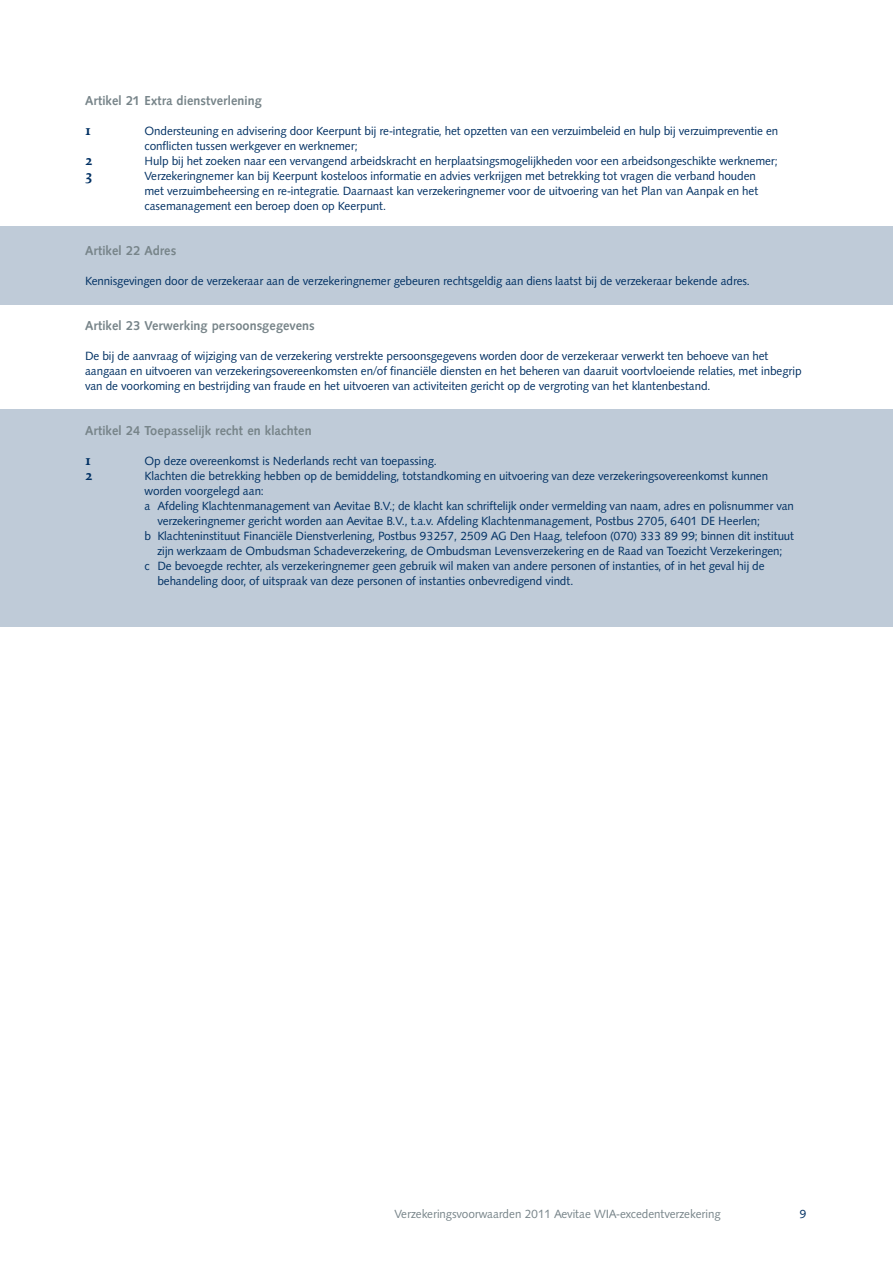
<style>
.page{position:relative;width:893px;height:1263px;background:#fff}
.page>*{position:absolute;margin:0;border:0;box-sizing:border-box;transform-origin:0 0}
.t1{font:700 15px "Quadraat";color:#003063}
.t2{font:700 12.75px "Cg Symphony";letter-spacing:.01em;color:#778489}
.t3{font:11.7px/15px "Cg Symphony";color:#003063}
.t4{font:11.7px "Cg Symphony";color:#778489}
</style>
<div class="page">
<div style="left:0;top:226px;width:893px;height:79px;background:#bfcbd8"></div>
<div style="left:0;top:409px;width:893px;height:218px;background:#bfcbd8"></div>
<p class="t2" style="left:85px;top:93px;width:178px">Artikel 21 Extra dienstverlening</p>
<p class="t1" style="left:85px;top:123px;width:7px">1</p>
<p class="t3" style="left:145px;top:123px;width:635px">Ondersteuning en advisering door Keerpunt bij re-integratie, het opzetten van een verzuimbeleid en hulp bij verzuimpreventie en conflicten tussen werkgever en werknemer;</p>
<p class="t1" style="left:85px;top:153px;width:9px">2</p>
<p class="t3" style="left:145px;top:153px;width:635px">Hulp bij het zoeken naar een vervangend arbeidskracht en herplaatsingsmogelijkheden voor een arbeidsongeschikte werknemer;</p>
<p class="t1" style="left:85px;top:168px;width:9px">3</p>
<p class="t3" style="left:145px;top:168px;width:615px">Verzekeringnemer kan bij Keerpunt kosteloos informatie en advies verkrijgen met betrekking tot vragen die verband houden met verzuimbeheersing en re-integratie. Daarnaast kan verzekeringnemer voor de uitvoering van het Plan van Aanpak en het casemanagement een beroep doen op Keerpunt.</p>
<p class="t2" style="left:85px;top:243px;width:93px">Artikel 22 Adres</p>
<p class="t3" style="left:85px;top:273px;width:666px">Kennisgevingen door de verzekeraar aan de verzekeringnemer gebeuren rechtsgeldig aan diens laatst bij de verzekeraar bekende adres.</p>
<p class="t2" style="left:85px;top:318px;width:231px">Artikel 23 Verwerking persoonsgegevens</p>
<p class="t3" style="left:85px;top:348px;width:718px">De bij de aanvraag of wijziging van de verzekering verstrekte persoonsgegevens worden door de verzekeraar verwerkt ten behoeve van het aangaan en uitvoeren van verzekeringsovereenkomsten en/of financiële diensten en het beheren van daaruit voortvloeiende relaties, met inbegrip van de voorkoming en bestrijding van fraude en het uitvoeren van activiteiten gericht op de vergroting van het klantenbestand.</p>
<p class="t2" style="left:85px;top:423px;width:228px">Artikel 24 Toepasselijk recht en klachten</p>
<p class="t1" style="left:85px;top:453px;width:7px">1</p>
<p class="t3" style="left:145px;top:453px;width:293px">Op deze overeenkomst is Nederlands recht van toepassing.</p>
<p class="t1" style="left:85px;top:468px;width:9px">2</p>
<p class="t3" style="left:145px;top:468px;width:625px">Klachten die betrekking hebben op de bemiddeling, totstandkoming en uitvoering van deze verzekeringsovereenkomst kunnen</p>
<p class="t3" style="left:145px;top:483px;width:121px">worden voorgelegd aan:</p>
<p class="t3" style="left:145px;top:498px;width:651px">a Afdeling Klachtenmanagement van Aevitae B.V.; de klacht kan schriftelijk onder vermelding van naam, adres en polisnummer van</p>
<p class="t3" style="left:157px;top:513px;width:604px">verzekeringnemer gericht worden aan Aevitae B.V., t.a.v. Afdeling Klachtenmanagement, Postbus 2705, 6401 DE Heerlen;</p>
<p class="t3" style="left:145px;top:528px;width:651px">b Klachteninstituut Financiële Dienstverlening, Postbus 93257, 2509 AG Den Haag, telefoon (070) 333 89 99; binnen dit instituut</p>
<p class="t3" style="left:157px;top:543px;width:627px">zijn werkzaam de Ombudsman Schadeverzekering, de Ombudsman Levensverzekering en de Raad van Toezicht Verzekeringen;</p>
<p class="t3" style="left:145px;top:558px;width:621px">c De bevoegde rechter, als verzekeringnemer geen gebruik wil maken van andere personen of instanties, of in het geval hij de</p>
<p class="t3" style="left:157px;top:573px;width:417px">behandeling door, of uitspraak van deze personen of instanties onbevredigend vindt.</p>
<p class="t4" style="left:395px;top:1207px;width:327px">Verzekeringsvoorwaarden 2011 Aevitae WIA-excedentverzekering</p>
<p class="t3" style="left:799px;top:1207px;width:8px">9</p>
</div>
